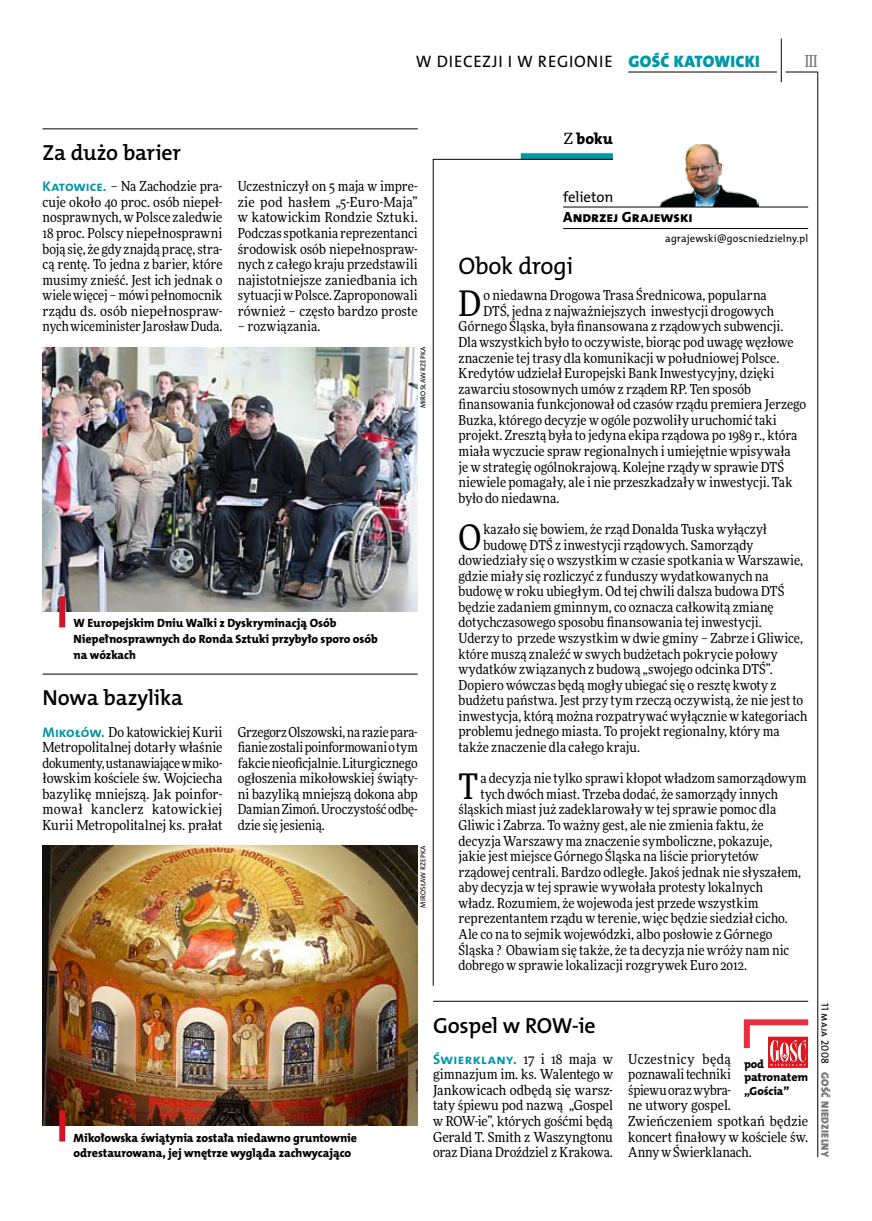
<style>
.page{position:relative;width:872px;height:1221px;background:#fff}
.page>*{position:absolute;margin:0;border:0;box-sizing:border-box;transform-origin:0 0}
.t1{font:35.25px "Freeday Narrow News";color:#000}
.t2{font:24px "The Mix HP5 Plain";color:#000}
.t3{font:21.9px "The Mix HP6 Se Bld";letter-spacing:-.01em;color:#000}
.t4{font:16.65px "The Mix HP5 Plain";color:#000}
.t5{font:16.65px "The Mix HP9 Blk";letter-spacing:.02em;color:#0097aa}
.t6{font:500 16.5px "Freeday Narrow";color:#787779;scale:.9 1}
.t7{font:15.75px "The Mix HP8 Ex Bld";color:#000}
.t8{font:14.85px "The Mix HP8 Ex Bld";color:#000}
.t9{font:14.85px "The Mix HP5 Plain";color:#000}
.t10{font:13.95px "The Mix HP7 Bld";letter-spacing:.03em;color:#0097aa}
.t11{font:13.8px/15.6px "Freeday Narrow News";color:#000;text-align:justify}
.t12{font:12px/15.6px "The Mix HP8 Ex Bld";letter-spacing:-.005em;color:#000}
.t13{font:11.7px/13.5px "The Mix HP8 Ex Bld";letter-spacing:-.005em;color:#000}
.t14{font:10.5px "The Mix HP5 Plain";letter-spacing:.01em;color:#000}
.t15{font:10.5px "The Mix HP9 Blk";letter-spacing:.025em;color:#787779}
.t16{font:7.2px "The Mix HP5 Plain";letter-spacing:.01em;color:#000}
.s1{font-family:"The Mix HP7 Bld";font-size:13.95px;color:#0097aa}
.s2{font-family:"Freeday News";font-size:15.45px}
.s3{font-family:"Freeday Narrow News";font-size:13.8px;color:#000}
</style>
<div class="page">
<hr style="left:817px;top:72px;width:1px;height:1084px;background:#000">
<hr style="left:781px;top:39px;width:1px;height:43px;background:#000">
<hr style="left:785px;top:72px;width:32px;height:1px;background:#000">
<hr style="left:628px;top:72px;width:149px;height:1px;background:#000">
<div style="left:521px;top:153px;width:92px;height:6px;background:#0097aa"></div>
<svg style="left:433px;top:159px;width:180px;height:827px"></svg>
<img style="left:660px;top:144px;width:98px;height:62px">
<hr style="left:563px;top:207px;width:245px;height:1px;background:#000">
<hr style="left:563px;top:228px;width:245px;height:1px;background:#000">
<hr style="left:433px;top:1000px;width:375px;height:1px;background:#000">
<img style="left:43px;top:845px;width:375px;height:280px">
<hr style="left:43px;top:673px;width:375px;height:1px;background:#000">
<svg style="left:743px;top:1019px;width:66px;height:48px"></svg>
<hr style="left:43px;top:129px;width:375px;height:1px;background:#000">
<img style="left:43px;top:347px;width:375px;height:265px">
<div style="left:59px;top:596px;width:6px;height:31px;background:#d4151f"></div>
<div style="left:59px;top:1110px;width:6px;height:31px;background:#d4151f"></div>
<p class="t4" style="left:416px;top:50px;width:198px">w di ecezji i w regioni e</p>
<p class="t5" style="left:628px;top:50px;width:133px">GOŚĆ KATOWICKI</p>
<p class="t6" style="left:804px;top:50px;width:16px">III</p>
<h3 class="t3" style="left:43px;top:139px;width:140px">Za dużo barier</h3>
<p class="t11" style="left:43px;top:178px;width:181px"><span class="s1">Katowice.</span> – Na Zachodzie pra&shy;cuje około 40 proc. osób niepeł&shy;nosprawnych, w Polsce zaledwie 18 proc. Polscy niepełnosprawni boją się, że gdy znajdą pracę, stra&shy;cą rentę. To jedna z barier, które musimy znieść. Jest ich jednak o wiele więcej – mówi pełnomocnik rządu ds. osób niepełnospraw&shy;nych wiceminister Jarosław Duda.</p>
<p class="t11" style="left:238px;top:178px;width:181px">Uczestniczył on 5 maja w impre&shy;zie pod hasłem „5-Euro-Maja” w katowickim Rondzie Sztuki.<br>Podczas spotkania reprezentanci środowisk osób niepełnospraw&shy;nych z całego kraju przedstawili najistotniejsze zaniedbania ich sytuacji w Polsce. Zaproponowali również – często bardzo proste</p>
<p class="t11" style="left:238px;top:318px;width:84px">– rozwiązania.</p>
<p class="t16" style="left:418px;top:408px;width:63px;rotate:-90deg">Mirosław Rzepka</p>
<p class="t12" style="left:74px;top:615px;width:306px">W Europejskim Dniu Walki z Dyskryminacją Osób<br>Niepełnosprawnych do Ronda Sztuki przybyło sporo osób na wózkach</p>
<h3 class="t3" style="left:43px;top:684px;width:142px">Nowa bazylika</h3>
<p class="t11" style="left:43px;top:723px;width:181px"><span class="s1">Mikołów.</span> Do katowickiej Kurii Metropolitalnej dotarły właśnie dokumenty, ustanawiające w miko&shy;łowskim kościele św. Wojciecha bazylikę mniejszą. Jak poinfor&shy;mował kanclerz katowickiej Kurii Metropolitalnej ks. prałat</p>
<p class="t11" style="left:238px;top:723px;width:181px">Grzegorz Olszowski, na razie para&shy;fianie zostali poinformowani o tym fakcie nieoficjalnie. Liturgicznego ogłoszenia mikołowskiej świąty&shy;ni bazyliką mniejszą dokona abp Damian Zimoń. Uroczystość odbę&shy;dzie się jesienią.</p>
<p class="t16" style="left:418px;top:907px;width:63px;rotate:-90deg">Mirosław Rzepka</p>
<p class="t7" style="left:563px;top:128px;width:50px"><span class="s2">Z</span> boku</p>
<p class="t9" style="left:563px;top:188px;width:52px">felieton</p>
<p class="t8" style="left:563px;top:208px;width:131px">Andrzej Grajewski</p>
<p class="t14" style="left:665px;top:231px;width:144px">agrajewski@goscniedzielny.pl</p>
<h2 class="t2" style="left:458px;top:250px;width:116px">Obok drogi</h2>
<h1 class="t1" style="left:458px;top:281px;width:24px">D</h1>
<p class="t11" style="left:483px;top:287px;width:285px">o niedawna Drogowa Trasa Średnicowa, popularna</p>
<p class="t11" style="left:483px;top:303px;width:292px">DTŚ, jedna z najważniejszych inwestycji drogowych</p>
<p class="t11" style="left:458px;top:318px;width:326px">Górnego Śląska, była finansowana z rządowych subwencji.</p>
<p class="t11" style="left:458px;top:334px;width:337px">Dla wszystkich było to oczywiste, biorąc pod uwagę węzłowe</p>
<p class="t11" style="left:458px;top:350px;width:322px">znaczenie tej trasy dla komunikacji w południowej Polsce.</p>
<p class="t11" style="left:458px;top:365px;width:317px">Kredytów udzielał Europejski Bank Inwestycyjny, dzięki</p>
<p class="t11" style="left:458px;top:381px;width:294px">zawarciu stosownych umów z rządem RP. Ten sposób</p>
<p class="t11" style="left:458px;top:396px;width:349px">finansowania funkcjonował od czasów rządu premiera Jerzego</p>
<p class="t11" style="left:458px;top:412px;width:320px">Buzka, którego decyzje w ogóle pozwoliły uruchomić taki</p>
<p class="t11" style="left:458px;top:427px;width:340px">projekt. Zresztą była to jedyna ekipa rządowa po 1989 r., która</p>
<p class="t11" style="left:458px;top:443px;width:334px">miała wyczucie spraw regionalnych i umiejętnie wpisywała</p>
<p class="t11" style="left:458px;top:459px;width:327px">je w strategię ogólnokrajową. Kolejne rządy w sprawie DTŚ</p>
<p class="t11" style="left:458px;top:474px;width:335px">niewiele pomagały, ale i nie przeszkadzały w inwestycji. Tak</p>
<p class="t11" style="left:458px;top:490px;width:102px">było do niedawna.</p>
<h1 class="t1" style="left:458px;top:515px;width:24px">O</h1>
<p class="t11" style="left:483px;top:521px;width:285px">kazało się bowiem, że rząd Donalda Tuska wyłączył</p>
<p class="t11" style="left:483px;top:536px;width:271px">budowę DTŚ z inwestycji rządowych. Samorządy</p>
<p class="t11" style="left:458px;top:552px;width:346px">dowiedziały się o wszystkim w czasie spotkania w Warszawie,</p>
<p class="t11" style="left:458px;top:568px;width:312px">gdzie miały się rozliczyć z funduszy wydatkowanych na</p>
<p class="t11" style="left:458px;top:583px;width:327px">budowę w roku ubiegłym. Od tej chwili dalsza budowa DTŚ</p>
<p class="t11" style="left:458px;top:599px;width:317px">będzie zadaniem gminnym, co oznacza całkowitą zmianę</p>
<p class="t11" style="left:458px;top:614px;width:305px">dotychczasowego sposobu finansowania tej inwestycji.</p>
<p class="t11" style="left:458px;top:630px;width:346px">Uderzy to przede wszystkim w dwie gminy – Zabrze i Gliwice,</p>
<p class="t11" style="left:458px;top:645px;width:321px">które muszą znaleźć w swych budżetach pokrycie połowy</p>
<p class="t11" style="left:458px;top:661px;width:316px">wydatków związanych z budową „swojego odcinka DTŚ”.</p>
<p class="t11" style="left:458px;top:677px;width:319px">Dopiero wówczas będą mogły ubiegać się o resztę kwoty z</p>
<p class="t11" style="left:458px;top:692px;width:346px">budżetu państwa. Jest przy tym rzeczą oczywistą, że nie jest to</p>
<p class="t11" style="left:458px;top:708px;width:350px">inwestycja, którą można rozpatrywać wyłącznie w kategoriach</p>
<p class="t11" style="left:458px;top:723px;width:323px">problemu jednego miasta. To projekt regionalny, który ma</p>
<p class="t11" style="left:458px;top:739px;width:183px">także znaczenie dla całego kraju.</p>
<h1 class="t1" style="left:458px;top:764px;width:21px">T</h1>
<p class="t11" style="left:480px;top:770px;width:327px">a decyzja nie tylko sprawi kłopot władzom samorządowym</p>
<p class="t11" style="left:480px;top:786px;width:299px">tych dwóch miast. Trzeba dodać, że samorządy innych</p>
<p class="t11" style="left:458px;top:801px;width:319px">śląskich miast już zadeklarowały w tej sprawie pomoc dla</p>
<p class="t11" style="left:458px;top:817px;width:306px">Gliwic i Zabrza. To ważny gest, ale nie zmienia faktu, że</p>
<p class="t11" style="left:458px;top:832px;width:315px">decyzja Warszawy ma znaczenie symboliczne, pokazuje,</p>
<p class="t11" style="left:458px;top:848px;width:302px">jakie jest miejsce Górnego Śląska na liście priorytetów</p>
<p class="t11" style="left:458px;top:863px;width:344px">rządowej centrali. Bardzo odległe. Jakoś jednak nie słyszałem,</p>
<p class="t11" style="left:458px;top:879px;width:306px">aby decyzja w tej sprawie wywołała protesty lokalnych</p>
<p class="t11" style="left:458px;top:894px;width:301px">władz. Rozumiem, że wojewoda jest przede wszystkim</p>
<p class="t11" style="left:458px;top:910px;width:331px">reprezentantem rządu w terenie, więc będzie siedział cicho.</p>
<p class="t11" style="left:458px;top:926px;width:315px">Ale co na to sejmik wojewódzki, albo posłowie z Górnego</p>
<p class="t11" style="left:458px;top:941px;width:332px">Śląska ? Obawiam się także, że ta decyzja nie wróży nam nic</p>
<p class="t11" style="left:458px;top:957px;width:290px">dobrego w sprawie lokalizacji rozgrywek Euro 2012.</p>
<h3 class="t3" style="left:433px;top:1010px;width:164px">Gospel w ROW-ie</h3>
<p class="t12" style="left:74px;top:1129px;width:285px">Mikołowska świątynia została niedawno gruntownie odrestaurowana, jej wnętrze wygląda zachwycająco</p>
<p class="t10" style="left:433px;top:1049px;width:181px">Świerklany. <span class="s3">17 i 18 maja w</span></p>
<p class="t11" style="left:433px;top:1066px;width:181px">gimnazjum im. ks. Walentego w Jankowicach odbędą się warsz&shy;taty śpiewu pod nazwą „Gospel w ROW-ie”, których gośćmi będą Gerald T. Smith z Waszyngtonu oraz Diana Droździel z Krakowa.</p>
<p class="t11" style="left:628px;top:1050px;width:181px;text-align:left">Uczestnicy będą<br>poznawali techniki<br>śpiewu oraz wybra-<br>ne utwory gospel.<br>Zwieńczeniem spotkań będzie koncert finałowy w kościele św.<br>Anny w Świerklanach.</p>
<p class="t13" style="left:744px;top:1057px;width:65px">pod patronatem „Gościa”</p>
<p class="t14" style="left:832px;top:1002px;width:62px;rotate:90deg">11 maja 2008</p>
<p class="t15" style="left:832px;top:1071px;width:87px;rotate:90deg">GOŚĆ NIEDZIELNY</p>
</div>
